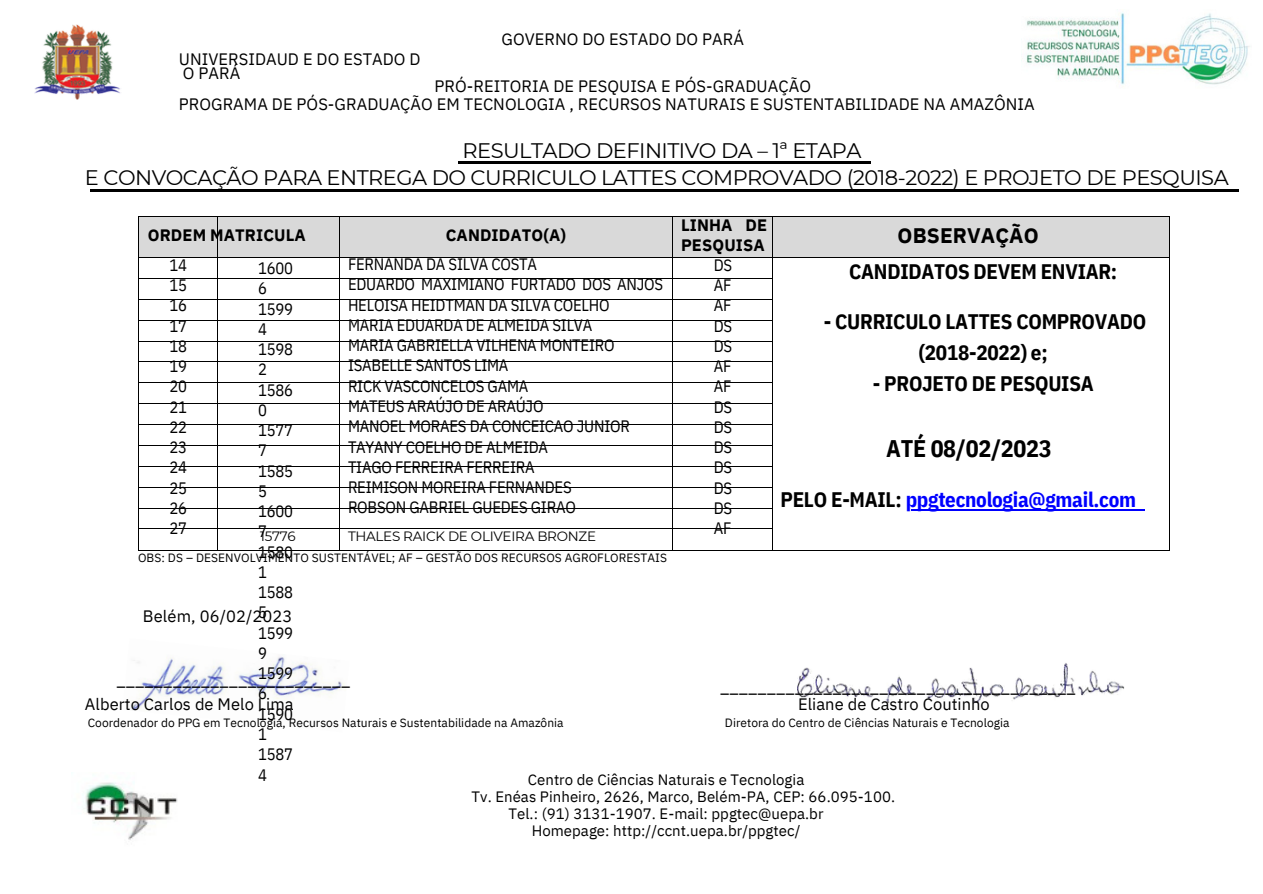
<style>
.page{position:relative;width:1263px;height:894px;background:#fff}
.page>*{position:absolute;margin:0;border:0;box-sizing:border-box;transform-origin:0 0}
.t1{font:700 24px "IBM Plex Sans Cond";letter-spacing:-.015em;color:#000}
.t2{font:21px/27px "Montserrat";letter-spacing:-.025em;color:#000;text-align:center}
.t3{font:700 21px/30.3px "IBM Plex Sans Cond";letter-spacing:-.015em;color:#000;text-align:center}
.t4{font:700 21px "IBM Plex Sans Cond";letter-spacing:-.015em;color:#00f}
.t5{font:700 21px "IBM Plex Sans";letter-spacing:.005em;color:#000}
.t6{font:16.5px/20.2px "IBM Plex Sans Cond";letter-spacing:-.015em;color:#000;text-align:justify}
.t7{font:16.5px/18px "IBM Plex Sans";letter-spacing:.005em;color:#000}
.t8{font:700 16.5px/19px "IBM Plex Sans";letter-spacing:.005em;color:#000}
.t9{font:15px "IBM Plex Sans";letter-spacing:.005em;color:#000}
.t10{font:13.5px "Montserrat";letter-spacing:-.02em;color:#000}
.t11{font:12px "IBM Plex Sans";letter-spacing:.005em;color:#000}
.s1{color:#000}
</style>
<div class="page">
<img style="left:83px;top:782px;width:95px;height:58px">
<img style="left:34px;top:24px;width:86px;height:75px">
<img style="left:1026px;top:12px;width:224px;height:73px">
<img style="left:131px;top:656px;width:213px;height:55px">
<hr style="left:458px;top:161px;width:413px;height:2px;background:#000">
<hr style="left:90px;top:189px;width:1149px;height:2px;background:#000">
<div style="left:139px;top:217px;width:78px;height:40px;background:#d9d9d9"></div>
<div style="left:218px;top:217px;width:122px;height:40px;background:#d9d9d9"></div>
<div style="left:340px;top:217px;width:332px;height:40px;background:#d9d9d9"></div>
<div style="left:673px;top:217px;width:99px;height:40px;background:#d9d9d9"></div>
<div style="left:773px;top:217px;width:396px;height:40px;background:#d9d9d9"></div>
<hr style="left:138px;top:216px;width:79px;height:1px;background:#000">
<hr style="left:218px;top:216px;width:122px;height:1px;background:#000">
<hr style="left:340px;top:216px;width:332px;height:1px;background:#000">
<hr style="left:673px;top:216px;width:99px;height:1px;background:#000">
<hr style="left:772px;top:216px;width:397px;height:1px;background:#000">
<hr style="left:138px;top:217px;width:1px;height:40px;background:#000">
<hr style="left:217px;top:217px;width:1px;height:40px;background:#000">
<hr style="left:340px;top:217px;width:1px;height:40px;background:#000">
<hr style="left:672px;top:217px;width:1px;height:40px;background:#000">
<hr style="left:772px;top:217px;width:1px;height:40px;background:#000">
<hr style="left:1169px;top:217px;width:1px;height:40px;background:#000">
<hr style="left:911px;top:509px;width:233px;height:1px;background:#00f">
<hr style="left:138px;top:257px;width:79px;height:1px;background:#000">
<hr style="left:218px;top:257px;width:122px;height:1px;background:#000">
<hr style="left:340px;top:257px;width:332px;height:1px;background:#000">
<hr style="left:673px;top:257px;width:99px;height:1px;background:#000">
<hr style="left:772px;top:257px;width:397px;height:1px;background:#000">
<hr style="left:138px;top:278px;width:79px;height:1px;background:#000">
<hr style="left:218px;top:278px;width:122px;height:1px;background:#000">
<hr style="left:340px;top:278px;width:332px;height:1px;background:#000">
<hr style="left:673px;top:278px;width:99px;height:1px;background:#000">
<hr style="left:138px;top:298px;width:79px;height:1px;background:#000">
<hr style="left:218px;top:298px;width:122px;height:1px;background:#000">
<hr style="left:340px;top:298px;width:332px;height:1px;background:#000">
<hr style="left:673px;top:298px;width:99px;height:1px;background:#000">
<hr style="left:138px;top:319px;width:79px;height:1px;background:#000">
<hr style="left:218px;top:319px;width:122px;height:1px;background:#000">
<hr style="left:340px;top:319px;width:332px;height:1px;background:#000">
<hr style="left:673px;top:319px;width:99px;height:1px;background:#000">
<hr style="left:138px;top:340px;width:79px;height:1px;background:#000">
<hr style="left:218px;top:340px;width:122px;height:1px;background:#000">
<hr style="left:340px;top:340px;width:332px;height:1px;background:#000">
<hr style="left:673px;top:340px;width:99px;height:1px;background:#000">
<hr style="left:138px;top:361px;width:79px;height:1px;background:#000">
<hr style="left:218px;top:361px;width:122px;height:1px;background:#000">
<hr style="left:340px;top:361px;width:332px;height:1px;background:#000">
<hr style="left:673px;top:361px;width:99px;height:1px;background:#000">
<hr style="left:138px;top:382px;width:79px;height:1px;background:#000">
<hr style="left:218px;top:382px;width:122px;height:1px;background:#000">
<hr style="left:340px;top:382px;width:332px;height:1px;background:#000">
<hr style="left:673px;top:382px;width:99px;height:1px;background:#000">
<hr style="left:138px;top:403px;width:79px;height:1px;background:#000">
<hr style="left:218px;top:403px;width:122px;height:1px;background:#000">
<hr style="left:340px;top:403px;width:332px;height:1px;background:#000">
<hr style="left:673px;top:403px;width:99px;height:1px;background:#000">
<hr style="left:138px;top:424px;width:79px;height:1px;background:#000">
<hr style="left:218px;top:424px;width:122px;height:1px;background:#000">
<hr style="left:340px;top:424px;width:332px;height:1px;background:#000">
<hr style="left:673px;top:424px;width:99px;height:1px;background:#000">
<hr style="left:138px;top:445px;width:79px;height:1px;background:#000">
<hr style="left:218px;top:445px;width:122px;height:1px;background:#000">
<hr style="left:340px;top:445px;width:332px;height:1px;background:#000">
<hr style="left:673px;top:445px;width:99px;height:1px;background:#000">
<hr style="left:138px;top:466px;width:79px;height:1px;background:#000">
<hr style="left:218px;top:466px;width:122px;height:1px;background:#000">
<hr style="left:340px;top:466px;width:332px;height:1px;background:#000">
<hr style="left:673px;top:466px;width:99px;height:1px;background:#000">
<hr style="left:138px;top:486px;width:79px;height:1px;background:#000">
<hr style="left:218px;top:486px;width:122px;height:1px;background:#000">
<hr style="left:340px;top:486px;width:332px;height:1px;background:#000">
<hr style="left:673px;top:486px;width:99px;height:1px;background:#000">
<hr style="left:138px;top:507px;width:79px;height:1px;background:#000">
<hr style="left:218px;top:507px;width:122px;height:1px;background:#000">
<hr style="left:340px;top:507px;width:332px;height:1px;background:#000">
<hr style="left:673px;top:507px;width:99px;height:1px;background:#000">
<hr style="left:138px;top:528px;width:79px;height:1px;background:#000">
<hr style="left:218px;top:528px;width:122px;height:1px;background:#000">
<hr style="left:340px;top:528px;width:332px;height:1px;background:#000">
<hr style="left:673px;top:528px;width:99px;height:1px;background:#000">
<svg style="left:138px;top:258px;width:1px;height:291px"></svg>
<hr style="left:138px;top:549px;width:79px;height:1px;background:#000">
<svg style="left:217px;top:257px;width:1px;height:293px"></svg>
<hr style="left:218px;top:549px;width:122px;height:1px;background:#000">
<hr style="left:340px;top:549px;width:332px;height:1px;background:#000">
<svg style="left:672px;top:257px;width:1px;height:293px"></svg>
<hr style="left:673px;top:549px;width:99px;height:1px;background:#000">
<svg style="left:772px;top:258px;width:1px;height:291px"></svg>
<hr style="left:772px;top:549px;width:397px;height:1px;background:#000">
<svg style="left:1169px;top:257px;width:1px;height:293px"></svg>
<img style="left:797px;top:663px;width:328px;height:39px">
<p class="t7" style="left:501px;top:29px;width:244px">GOVERNO DO ESTADO DO PARÁ</p>
<p class="t7" style="left:179px;top:51px;width:243px;line-height:14.5px">UNIVERSIDAUD E DO ESTADO D<br>O PARÁ</p>
<p class="t7" style="left:179px;top:77px;width:857px;text-indent:256px">PRÓ-REITORIA DE PESQUISA E PÓS-GRADUAÇÃO<br>PROGRAMA DE PÓS-GRADUAÇÃO EM TECNOLOGIA , RECURSOS NATURAIS E SUSTENTABILIDADE NA AMAZÔNIA</p>
<p class="t2" style="left:85px;top:137px;width:1145px">RESULTADO DEFINITIVO DA – 1ª ETAPA<br>E CONVOCAÇÃO PARA ENTREGA DO CURRICULO LATTES COMPROVADO (2018-2022) E PROJETO DE PESQUISA</p>
<p class="t8" style="left:148px;top:225px;width:159px">ORDEM MATRICULA</p>
<p class="t8" style="left:446px;top:225px;width:122px">CANDIDATO(A)</p>
<p class="t8" style="left:681px;top:216px;width:88px">LINHA DE<br>PESQUISA</p>
<p class="t5" style="left:898px;top:222px;width:143px">OBSERVAÇÃO</p>
<p class="t3" style="left:849px;top:256px;width:270px">CANDIDATOS DEVEM ENVIAR:</p>
<p class="t3" style="left:824px;top:306px;width:324px">- CURRICULO LATTES COMPROVADO (2018-2022) e;</p>
<p class="t3" style="left:873px;top:368px;width:222px">- PROJETO DE PESQUISA</p>
<p class="t6" style="left:169px;top:254px;width:19px">14<br>15<br>16<br>17<br>18<br>19<br>20<br>21<br>22<br>23<br>24<br>25<br>26<br>27</p>
<p class="t6" style="left:258px;top:257px;width:37px;text-align:left">1600<br>6<br>1599<br>4<br>1598<br>2<br>1586<br>0<br>1577<br>7<br>1585<br>5<br>1600<br>7<br>1580<br>1<br>1588<br>5<br>1599<br>9<br>1599<br>6<br>1590<br>1<br>1587<br>4</p>
<p class="t6" style="left:348px;top:254px;width:317px;text-align:left">FERNANDA DA SILVA COSTA<br>EDUARDO MAXIMIANO FURTADO DOS ANJOS<br>HELOISA HEIDTMAN DA SILVA COELHO<br>MARIA EDUARDA DE ALMEIDA SILVA<br>MARIA GABRIELLA VILHENA MONTEIRO<br>ISABELLE SANTOS LIMA<br>RICK VASCONCELOS GAMA<br>MATEUS ARAÚJO DE ARAÚJO<br>MANOEL MORAES DA CONCEICAO JUNIOR<br>TAYANY COELHO DE ALMEIDA<br>TIAGO FERREIRA FERREIRA<br>REIMISON MOREIRA FERNANDES<br>ROBSON GABRIEL GUEDES GIRAO</p>
<p class="t6" style="left:714px;top:254px;width:20px">DS AF AF DS DS AF AF DS DS DS DS DS DS AF</p>
<h1 class="t1" style="left:886px;top:432px;width:167px">ATÉ 08/02/2023</h1>
<p class="t4" style="left:780px;top:485px;width:357px"><span class="s1">PELO E-MAIL:</span> ppgtecnologia@gmail.com</p>
<p class="t10" style="left:260px;top:527px;width:37px">15776</p>
<p class="t10" style="left:348px;top:527px;width:250px">THALES RAICK DE OLIVEIRA BRONZE</p>
<p class="t11" style="left:138px;top:549px;width:531px">OBS: DS – DESENVOLVIMENTO SUSTENTÁVEL; AF – GESTÃO DOS RECURSOS AGROFLORESTAIS</p>
<p class="t7" style="left:143px;top:606px;width:151px">Belém, 06/02/2023</p>
<p class="t7" style="left:85px;top:666px;width:267px;line-height:24.8px;text-indent:32px">_________________________<br>Alberto Carlos de Melo Lima</p>
<p class="t7" style="left:720px;top:676px;width:357px;text-align:center">______________________________________<br>Eliane de Castro Coutinho</p>
<p class="t11" style="left:88px;top:714px;width:477px">Coordenador do PPG em Tecnologia, Recursos Naturais e Sustentabilidade na Amazônia</p>
<p class="t11" style="left:725px;top:714px;width:286px">Diretora do Centro de Ciências Naturais e Tecnologia</p>
<p class="t9" style="left:528px;top:769px;width:278px">Centro de Ciências Naturais e Tecnologia</p>
<p class="t9" style="left:472px;top:786px;width:425px">Tv. Enéas Pinheiro, 2626, Marco, Belém-PA, CEP: 66.095-100.</p>
<p class="t9" style="left:509px;top:803px;width:316px">Tel.: (91) 3131-1907. E-mail: ppgtec@uepa.br</p>
<p class="t9" style="left:532px;top:820px;width:270px">Homepage: http://ccnt.uepa.br/ppgtec/</p>
</div>
